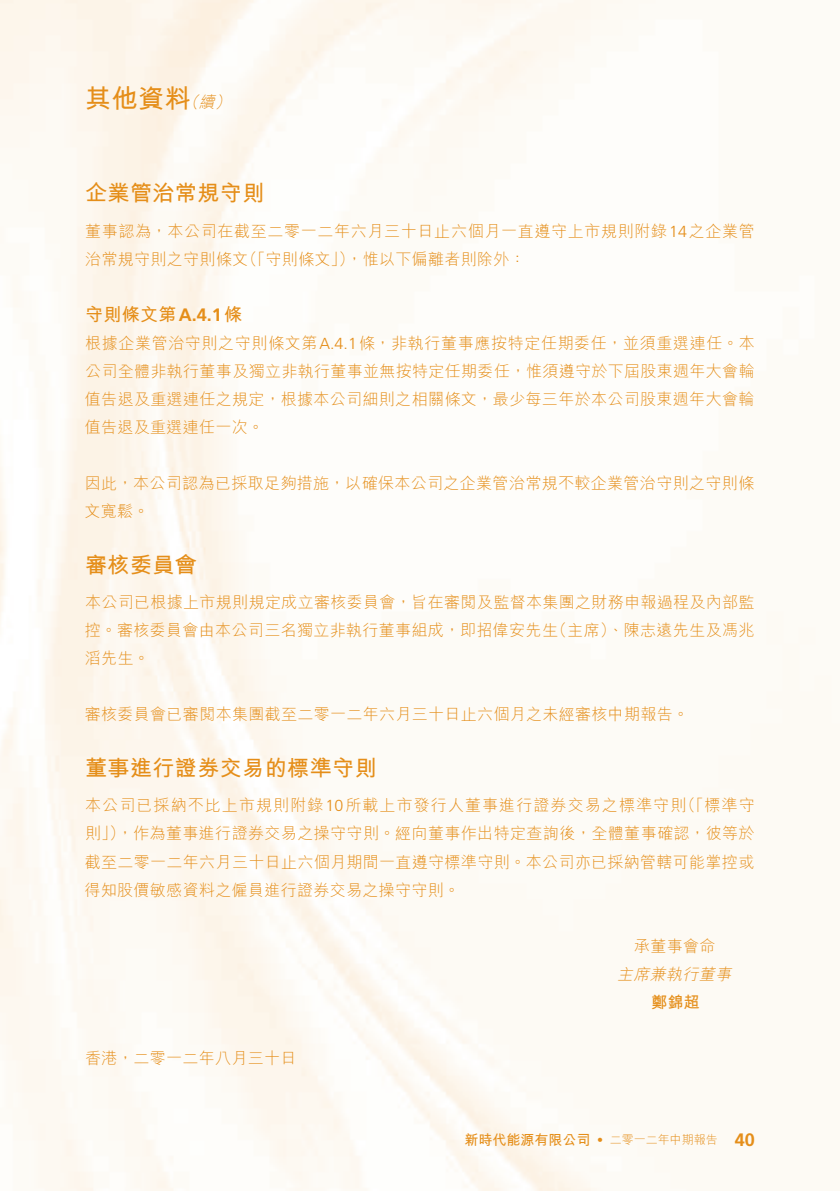
<style>
.page{position:relative;width:840px;height:1191px;background:#fff}
.page>*{position:absolute;margin:0;border:0;box-sizing:border-box;transform-origin:0 0}
.t1{font:700 26px "M Hei HK";color:#e58e19}
.t2{font:700 22px "M Hei HK";letter-spacing:.02em;color:#e58e19}
.t3{font:700 18px "M Hei HK";letter-spacing:.02em;color:#e58e19}
.t4{font:700 18px "Frutiger LT Std";color:#e58e19}
.t5{font:300 16px/28px "M Hei HK";letter-spacing:.02em;color:#e58e19}
.t6{font:300 16px/28px "M Hei HK";letter-spacing:.07em;color:#e58e19}
.t7{font:300 16px/28px "M Hei HK";letter-spacing:.04em;color:#e58e19}
.t8{font:italic 300 16px "M Hei HK";color:#e58e19}
.t9{font:700 16px "M Hei HK";color:#e58e19}
.t10{font:700 14px "M Hei HK";color:#e58e19}
.t11{font:300 12px "M Hei HK";color:#e58e19}
.t12{font:700 12px "Frutiger LT Std";color:#e58e19}
.s1{font-family:"Frutiger LT Std"}
</style>
<div class="page">
<img style="left:0;top:0;width:1px;height:1191px">
<h1 class="t1" style="left:85px;top:80px;width:107px">其他資料</h1>
<p class="t8" style="left:199px;top:94px;width:21px">續</p>
<p class="t8" style="left:183px;top:94px;width:21px">（</p>
<p class="t8" style="left:215px;top:94px;width:21px">(</p>
<h2 class="t2" style="left:85px;top:177px;width:181px">企業管治常規守則</h2>
<p class="t7" style="left:346px;top:216px;width:409px;text-indent:-261px">董事認為，本公司在截至二零一二年六月三十日止六個月一直遵守上市規則附錄<span class="s1">14</span>之企業管，惟以下偏離者則除外：</p>
<p class="t5" style="left:241px;top:244px;width:114px">（「守則條文」）</p>
<p class="t5" style="left:85px;top:244px;width:164px">治常規守則之守則條文</p>
<p class="t3" style="left:85px;top:301px;width:158px">守則條文第<span class="s1">A.4.1</span>條</p>
<p class="t5" style="left:85px;top:328px;width:671px;text-align:justify">根據企業管治守則之守則條文第<span class="s1">A.4.1</span>條，非執行董事應按特定任期委任，並須重選連任。本公司全體非執行董事及獨立非執行董事並無按特定任期委任，惟須遵守於下屆股東週年大會輪值告退及重選連任之規定，根據本公司細則之相關條文，最少每三年於本公司股東週年大會輪值告退及重選連任一次。</p>
<p class="t5" style="left:84px;top:468px;width:670px">因此，本公司認為已採取足夠措施，以確保本公司之企業管治常規不較企業管治守則之守則條文寬鬆。</p>
<h2 class="t2" style="left:85px;top:548px;width:113px">審核委員會</h2>
<p class="t5" style="left:85px;top:588px;width:670px;text-align:right">本公司已根據上市規則規定成立審核委員會，旨在審閱及監督本集團之財務申報過程及內部監（主席）、陳志遠先生及馮兆</p>
<p class="t5" style="left:85px;top:616px;width:474px">控。審核委員會由本公司三名獨立非執行董事組成，即招偉安先生滔先生。</p>
<p class="t5" style="left:85px;top:700px;width:605px">審核委員會已審閱本集團截至二零一二年六月三十日止六個月之未經審核中期報告。</p>
<h2 class="t2" style="left:85px;top:752px;width:293px">董事進行證券交易的標準守則</h2>
<p class="t5" style="left:679px;top:791px;width:76px">（「標準守</p>
<p class="t6" style="left:117px;top:791px;width:638px;text-indent:-32px">本公司已採納不比上市規則附錄<span class="s1">10</span>所載上市發行人董事進行證券交易之標準守則<br>，作為董事進行證券交易之操守守則。經向董事作出特定查詢後，全體董事確認，彼等於</p>
<p class="t5" style="left:85px;top:819px;width:670px">則」）<br>截至二零一二年六月三十日止六個月期間一直遵守標準守則。本公司亦已採納管轄可能掌控或得知股價敏感資料之僱員進行證券交易之操守守則。</p>
<p class="t5" style="left:85px;top:1043px;width:213px">香港，二零一二年八月三十日</p>
<p class="t5" style="left:634px;top:931px;width:83px">承董事會命</p>
<p class="t8" style="left:616px;top:965px;width:119px">主席兼執行董事</p>
<p class="t9" style="left:650px;top:990px;width:50px">鄭錦超</p>
<p class="t10" style="left:464px;top:1129px;width:127px">新時代能源有限公司</p>
<p class="t12" style="left:596px;top:1133px;width:7px">•</p>
<p class="t11" style="left:609px;top:1133px;width:109px">二零一二年中期報告</p>
<p class="t4" style="left:734px;top:1128px;width:22px">40</p>
</div>
